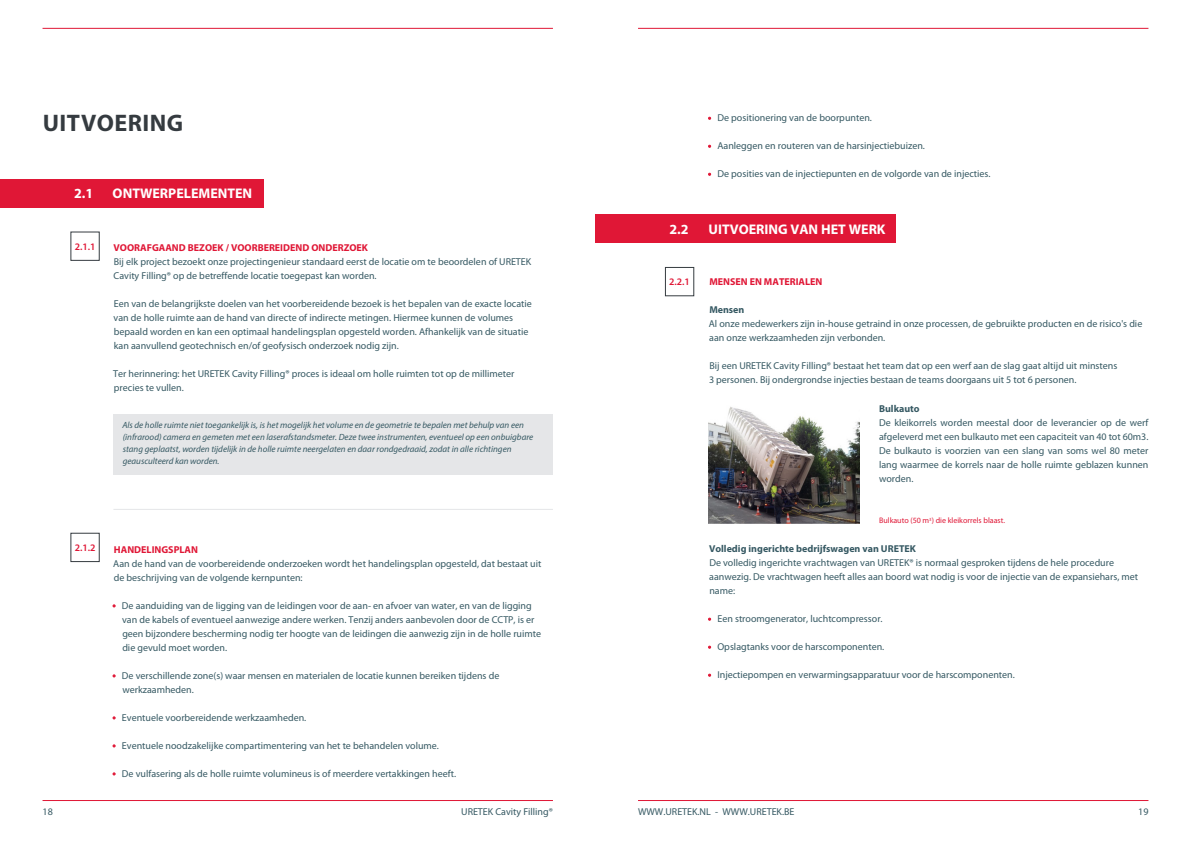
<style>
.page{position:relative;width:1191px;height:842px;background:#fff}
.page>*{position:absolute;margin:0;border:0;box-sizing:border-box;transform-origin:0 0}
.t1{font:700 24px "Myriad Pro";letter-spacing:.02em;color:#353b40}
.t2{font:700 14px "Myriad Pro";color:#fff}
.t3{font:10px/14px "Myriad Pro";color:#365963}
.t4{font:700 10px "Myriad Pro";color:#e01736}
.t5{font:700 10px "Myriad Pro";color:#365963}
.t6{font:600 10px "Myriad Pro";color:#e01736}
.Panel_grijs{font:italic 9px/12px "Myriad Pro";color:#365963}
.Bijschrift{font:8px "Myriad Pro";color:#e01736}
.s1{color:#e01736}
</style>
<div class="page">
<hr style="left:43px;top:800px;width:510px;height:1px;background:#e01736">
<hr style="left:43px;top:28px;width:510px;height:1px;background:#e01736">
<hr style="left:638px;top:800px;width:510px;height:1px;background:#e01736">
<hr style="left:638px;top:28px;width:510px;height:1px;background:#e01736">
<div style="left:113px;top:414px;width:440px;height:60px;background:#e5e6e8"></div>
<div style="left:665px;top:267px;width:29px;height:29px;border:1px solid #353b40"></div>
<div style="left:71px;top:533px;width:28px;height:29px;border:1px solid #353b40"></div>
<div style="left:0;top:179px;width:264px;height:28px;background:#e01736"></div>
<div style="left:595px;top:214px;width:301px;height:29px;background:#e01736"></div>
<hr style="left:113px;top:509px;width:440px;height:1px;background:#e5e6e8">
<img style="left:709px;top:407px;width:150px;height:116px">
<p class="t1" style="left:43px;top:110px;width:142px">UITVOERING</p>
<p class="t2" style="left:74px;top:186px;width:21px">2.1</p>
<p class="t2" style="left:113px;top:186px;width:141px">ONTWERPELEMENTEN</p>
<p class="t6" style="left:75px;top:240px;width:22px">2.1.1</p>
<p class="t4" style="left:114px;top:242px;width:256px">VOORAFGAAND BEZOEK / VOORBEREIDEND ONDERZOEK</p>
<p class="t3" style="left:114px;top:255px;width:419px">Bij elk project bezoekt onze projectingenieur standaard eerst de locatie om te beoordelen of URETEK<br>Cavity Filling® op de betreffende locatie toegepast kan worden.</p>
<p class="t3" style="left:114px;top:297px;width:420px">Een van de belangrijkste doelen van het voorbereidende bezoek is het bepalen van de exacte locatie van de holle ruimte aan de hand van directe of indirecte metingen. Hiermee kunnen de volumes bepaald worden en kan een optimaal handelingsplan opgesteld worden. Afhankelijk van de situatie kan aanvullend geotechnisch en/of geofysisch onderzoek nodig zijn.</p>
<p class="t3" style="left:113px;top:367px;width:403px">Ter herinnering: het URETEK Cavity Filling® proces is ideaal om holle ruimten tot op de millimeter precies te vullen.</p>
<p class="Panel_grijs" style="left:122px;top:419px;width:412px">Als de holle ruimte niet toegankelijk is, is het mogelijk het volume en de geometrie te bepalen met behulp van een (infrarood) camera en gemeten met een laserafstandsmeter. Deze twee instrumenten, eventueel op een onbuigbare stang geplaatst, worden tijdelijk in de holle ruimte neergelaten en daar rondgedraaid, zodat in alle richtingen geausculteerd kan worden.</p>
<p class="t6" style="left:75px;top:541px;width:22px">2.1.2</p>
<p class="t4" style="left:114px;top:543px;width:86px">HANDELINGSPLAN</p>
<p class="t3" style="left:113px;top:556px;width:430px">Aan de hand van de voorbereidende onderzoeken wordt het handelingsplan opgesteld, dat bestaat uit de beschrijving van de volgende kernpunten:</p>
<p class="t3" style="left:122px;top:598px;width:420px;text-indent:-9px"><span class="s1">•</span> De aanduiding van de ligging van de leidingen voor de aan- en afvoer van water, en van de ligging van de kabels of eventueel aanwezige andere werken. Tenzij anders aanbevolen door de CCTP, is er geen bijzondere bescherming nodig ter hoogte van de leidingen die aanwezig zijn in de holle ruimte die gevuld moet worden.</p>
<p class="t3" style="left:122px;top:668px;width:378px;text-indent:-10px"><span class="s1">•</span> De verschillende zone(s) waar mensen en materialen de locatie kunnen bereiken tijdens de werkzaamheden.</p>
<p class="t3" style="left:113px;top:710px;width:195px"><span class="s1">•</span> Eventuele voorbereidende werkzaamheden.</p>
<p class="t3" style="left:113px;top:738px;width:328px"><span class="s1">•</span> Eventuele noodzakelijke compartimentering van het te behandelen volume.</p>
<p class="t3" style="left:113px;top:766px;width:345px"><span class="s1">•</span> De vulfasering als de holle ruimte volumineus is of meerdere vertakkingen heeft.</p>
<p class="t3" style="left:708px;top:111px;width:165px"><span class="s1">•</span> De positionering van de boorpunten.</p>
<p class="t3" style="left:708px;top:139px;width:218px"><span class="s1">•</span> Aanleggen en routeren van de harsinjectiebuizen.</p>
<p class="t3" style="left:708px;top:167px;width:284px"><span class="s1">•</span> De posities van de injectiepunten en de volgorde van de injecties.</p>
<p class="t2" style="left:669px;top:221px;width:21px">2.2</p>
<p class="t2" style="left:708px;top:221px;width:178px">UITVOERING VAN HET WERK</p>
<p class="t6" style="left:669px;top:276px;width:22px">2.2.1</p>
<p class="t4" style="left:709px;top:276px;width:115px">MENSEN EN MATERIALEN</p>
<p class="t5" style="left:709px;top:304px;width:37px">Mensen</p>
<p class="t3" style="left:708px;top:317px;width:435px">Al onze medewerkers zijn in-house getraind in onze processen, de gebruikte producten en de risico's die aan onze werkzaamheden zijn verbonden.</p>
<p class="t3" style="left:709px;top:359px;width:410px">Bij een URETEK Cavity Filling® bestaat het team dat op een werf aan de slag gaat altijd uit minstens<br>3 personen. Bij ondergrondse injecties bestaan de teams doorgaans uit 5 tot 6 personen.</p>
<p class="t5" style="left:879px;top:403px;width:42px">Bulkauto</p>
<p class="t3" style="left:879px;top:416px;width:271px;text-align:justify">De kleikorrels worden meestal door de leverancier op de werf afgeleverd met een bulkauto met een capaciteit van 40 tot 60m3.<br>De bulkauto is voorzien van een slang van soms wel 80 meter lang waarmee de korrels naar de holle ruimte geblazen kunnen worden.</p>
<p class="Bijschrift" style="left:879px;top:516px;width:127px">Bulkauto (50 m<sup>3</sup>) die kleikorrels blaast.</p>
<p class="t5" style="left:709px;top:543px;width:208px">Volledig ingerichte bedrijfswagen van URETEK</p>
<p class="t3" style="left:709px;top:556px;width:430px">De volledig ingerichte vrachtwagen van URETEK® is normaal gesproken tijdens de hele procedure aanwezig. De vrachtwagen heeft alles aan boord wat nodig is voor de injectie van de expansiehars, met name:</p>
<p class="t3" style="left:708px;top:612px;width:176px"><span class="s1">•</span> Een stroomgenerator, luchtcompressor.</p>
<p class="t3" style="left:708px;top:640px;width:178px"><span class="s1">•</span> Opslagtanks voor de harscomponenten.</p>
<p class="t3" style="left:708px;top:668px;width:308px"><span class="s1">•</span> Injectiepompen en verwarmingsapparatuur voor de harscomponenten.</p>
<p class="t3" style="left:43px;top:805px;width:12px">18</p>
<p class="t3" style="left:461px;top:805px;width:93px">URETEK Cavity Filling®</p>
<p class="t3" style="left:638px;top:805px;width:158px">WWW.URETEK.NL - WWW.URETEK.BE</p>
<p class="t3" style="left:1138px;top:805px;width:12px">19</p>
</div>
